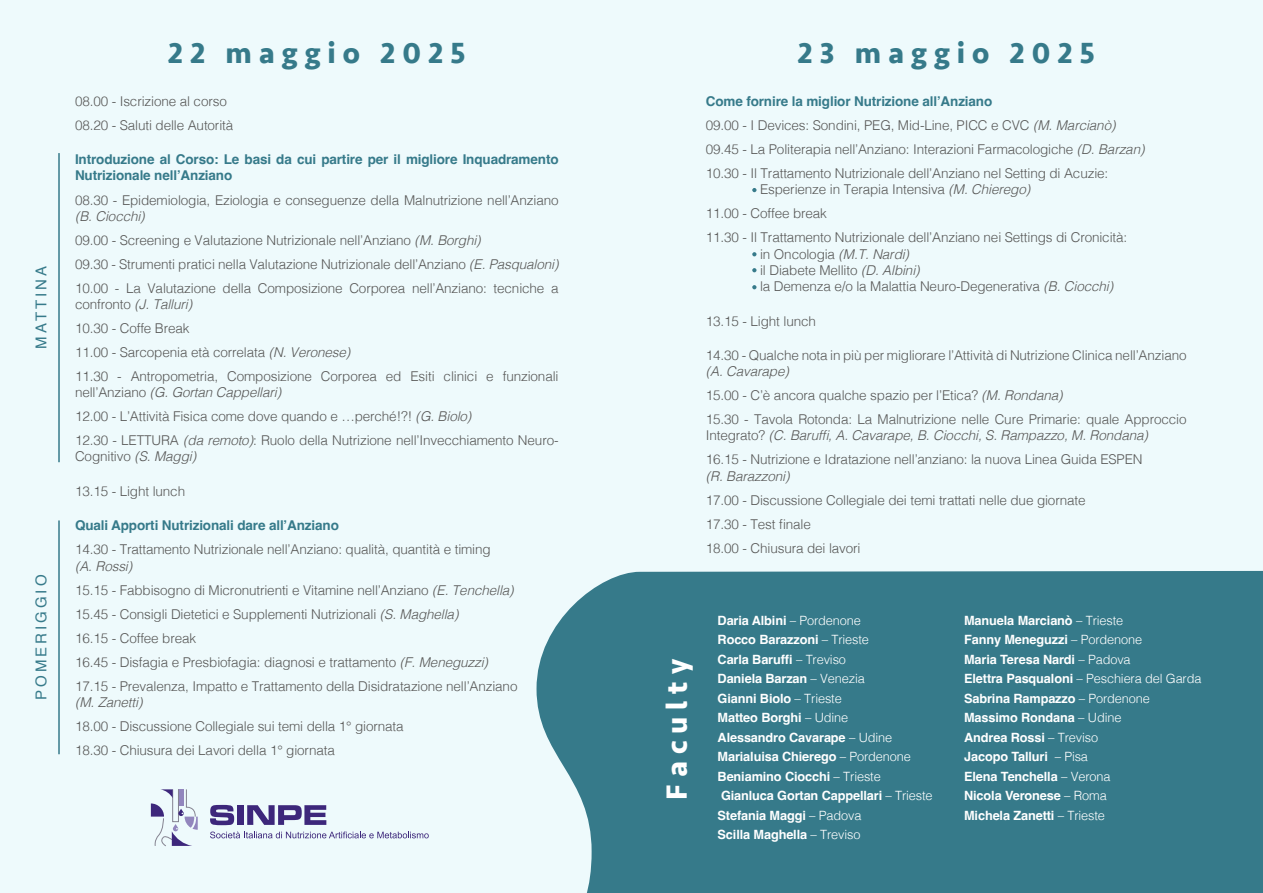
<style>
.page{position:relative;width:1263px;height:893px;background:#eefafc}
.page>*{position:absolute;margin:0;border:0;box-sizing:border-box;transform-origin:0 0}
.t1{font:700 30px "Seravek";letter-spacing:.23em;color:#367a8a}
.t2{font:700 30px "Seravek";letter-spacing:.23em;color:#fff}
.t3{font:15px "Helvetica";letter-spacing:.2em;color:#367a8a}
.t4{font:300 13.5px/24px "Helvetica";letter-spacing:-.01em;color:#575756}
.t5{font:700 13.5px/16.2px "Helvetica";letter-spacing:-.01em;color:#367a8a}
.t6{font:italic 300 13.5px "Helvetica";letter-spacing:-.01em;color:#575756}
.t7{font:700 12.75px/19.5px "Helvetica";letter-spacing:-.01em;color:#fff}
.s1{font-style:italic}
.s2{font-weight:700;color:#367a8a}
.s3{font-weight:300}
</style>
<div class="page">
<div style="left:536px;top:571px;width:727px;height:322px;background:#367a8a"></div>
<hr style="left:58px;top:153px;width:2px;height:309px;background:#367a8a">
<hr style="left:58px;top:520px;width:2px;height:234px;background:#367a8a">
<svg style="left:210px;top:805px;width:24px;height:20px"></svg>
<div style="left:237px;top:805px;width:7px;height:20px;background:#3d277b"></div>
<svg style="left:247px;top:805px;width:79px;height:20px"></svg>
<svg style="left:210px;top:831px;width:219px;height:7px"></svg>
<svg style="left:151px;top:789px;width:47px;height:57px"></svg>
<svg style="left:752px;top:188px;width:4px;height:4px"></svg>
<svg style="left:752px;top:252px;width:4px;height:4px"></svg>
<svg style="left:752px;top:268px;width:4px;height:4px"></svg>
<svg style="left:752px;top:285px;width:4px;height:4px"></svg>
<p class="t3" style="left:30px;top:349px;width:84px;rotate:-90deg">MATTINA</p>
<p class="t3" style="left:30px;top:700px;width:127px;rotate:-90deg">POMERIGGIO</p>
<h1 class="t1" style="left:168px;top:29px;width:299px">22 maggio 2025</h1>
<p class="t4" style="left:75px;top:88px;width:160px">08.00 - Iscrizione al corso<br>08.20 - Saluti delle Autorità</p>
<p class="t5" style="left:75px;top:153px;width:485px">Introduzione al Corso: Le basi da cui partire per il migliore Inquadramento<br>Nutrizionale nell’Anziano</p>
<p class="t4" style="left:75px;top:187px;width:485px">08.30 - Epidemiologia, Eziologia e conseguenze della Malnutrizione nell’Anziano</p>
<p class="t4" style="left:75px;top:203px;width:485px"><span class="s1">(B. Ciocchi)<br></span>09.00 - Screening e Valutazione Nutrizionale nell’Anziano <span class="s1">(M. Borghi)<br></span>09.30 - Strumenti pratici nella Valutazione Nutrizionale dell’Anziano <span class="s1">(E. Pasqualoni)<br></span>10.00 - La Valutazione della Composizione Corporea nell’Anziano: tecniche a</p>
<p class="t4" style="left:75px;top:291px;width:485px">confronto <span class="s1">(J. Talluri)<br></span>10.30 - Coffe Break<br>11.00 - Sarcopenia età correlata <span class="s1">(N. Veronese)<br></span>11.30 - Antropometria, Composizione Corporea ed Esiti clinici e funzionali</p>
<p class="t4" style="left:75px;top:379px;width:485px">nell’Anziano <span class="s1">(G. Gortan Cappellari)<br></span>12.00 - L’Attività Fisica come dove quando e …perché!?! <span class="s1">(G. Biolo)<br></span>12.30 - LETTURA <span class="s1">(da remoto)</span>: Ruolo della Nutrizione nell’Invecchiamento Neuro-</p>
<p class="t4" style="left:75px;top:444px;width:123px">Cognitivo <span class="s1">(S. Maggi)</span></p>
<p class="t4" style="left:75px;top:478px;width:112px">13.15 - Light lunch</p>
<p class="t5" style="left:75px;top:519px;width:265px">Quali Apporti Nutrizionali dare all’Anziano</p>
<p class="t4" style="left:75px;top:537px;width:417px">14.30 - Trattamento Nutrizionale nell’Anziano: qualità, quantità e timing</p>
<p class="t4" style="left:75px;top:553px;width:444px"><span class="s1">(A. Rossi)<br></span>15.15 - Fabbisogno di Micronutrienti e Vitamine nell’Anziano <span class="s1">(E. Tenchella)<br></span>15.45 - Consigli Dietetici e Supplementi Nutrizionali <span class="s1">(S. Maghella)<br></span>16.15 - Coffee break<br>16.45 - Disfagia e Presbiofagia: diagnosi e trattamento <span class="s1">(F. Meneguzzi)<br></span>17.15 - Prevalenza, Impatto e Trattamento della Disidratazione nell’Anziano</p>
<p class="t6" style="left:75px;top:690px;width:69px">(M. Zanetti)</p>
<p class="t4" style="left:75px;top:713px;width:330px">18.00 - Discussione Collegiale sui temi della 1° giornata<br>18.30 - Chiusura dei Lavori della 1° giornata</p>
<h1 class="t1" style="left:797px;top:29px;width:299px">23 maggio 2025</h1>
<p class="t4" style="left:706px;top:88px;width:440px"><span class="s2">Come fornire la miglior Nutrizione all’Anziano<br></span>09.00 - I Devices: Sondini, PEG, Mid-Line, PICC e CVC <span class="s1">(M. Marcianò)<br></span>09.45 - La Politerapia nell’Anziano: Interazioni Farmacologiche <span class="s1">(D. Barzan)<br></span>10.30 - Il Trattamento Nutrizionale dell’Anziano nel Setting di Acuzie:</p>
<p class="t4" style="left:706px;top:177px;width:423px;text-indent:54px">Esperienze in Terapia Intensiva <span class="s1">(M. Chierego)<br></span>11.00 - Coffee break<br>11.30 - Il Trattamento Nutrizionale dell’Anziano nei Settings di Cronicità:</p>
<p class="t4" style="left:760px;top:245px;width:355px;line-height:16.2px">in Oncologia <span class="s1">(M.T. Nardi)<br></span>il Diabete Mellito <span class="s1">(D. Albini)<br></span>la Demenza e/o la Malattia Neuro-Degenerativa <span class="s1">(B. Ciocchi)</span></p>
<p class="t4" style="left:706px;top:308px;width:112px">13.15 - Light lunch</p>
<p class="t4" style="left:706px;top:342px;width:482px">14.30 - Qualche nota in più per migliorare l’Attività di Nutrizione Clinica nell’Anziano</p>
<p class="t4" style="left:706px;top:358px;width:482px"><span class="s1">(A. Cavarape)<br></span>15.00 - C’è ancora qualche spazio per l’Etica? <span class="s1">(M. Rondana)<br></span>15.30 - Tavola Rotonda: La Malnutrizione nelle Cure Primarie: quale Approccio</p>
<p class="t4" style="left:706px;top:423px;width:444px">Integrato? <span class="s1">(C. Baruffi, A. Cavarape, B. Ciocchi, S. Rampazzo, M. Rondana)<br></span>16.15 - Nutrizione e Idratazione nell’anziano: la nuova Linea Guida ESPEN</p>
<p class="t6" style="left:706px;top:464px;width:85px">(R. Barazzoni)</p>
<p class="t4" style="left:706px;top:487px;width:381px">17.00 - Discussione Collegiale dei temi trattati nelle due giornate<br>17.30 - Test finale<br>18.00 - Chiusura dei lavori</p>
<h1 class="t2" style="left:653px;top:799px;width:142px;rotate:-90deg">Faculty</h1>
<p class="t7" style="left:718px;top:612px;width:217px">Daria Albini <span class="s3">– Pordenone<br></span>Rocco Barazzoni <span class="s3">– Trieste<br></span>Carla Baruffi <span class="s3">– Treviso<br></span>Daniela Barzan <span class="s3">– Venezia<br></span>Gianni Biolo <span class="s3">– Trieste<br></span>Matteo Borghi <span class="s3">– Udine<br></span>Alessandro Cavarape <span class="s3">– Udine<br></span>Marialuisa Chierego <span class="s3">– Pordenone<br></span>Beniamino Ciocchi <span class="s3">– Trieste<br></span>Gianluca Gortan Cappellari <span class="s3">– Trieste<br></span>Stefania Maggi <span class="s3">– Padova<br></span>Scilla Maghella <span class="s3">– Treviso</span></p>
<p class="t7" style="left:964px;top:612px;width:239px">Manuela Marcianò <span class="s3">– Trieste<br></span>Fanny Meneguzzi <span class="s3">– Pordenone<br></span>Maria Teresa Nardi <span class="s3">– Padova<br></span>Elettra Pasqualoni <span class="s3">– Peschiera del Garda<br></span>Sabrina Rampazzo <span class="s3">– Pordenone<br></span>Massimo Rondana <span class="s3">– Udine<br></span>Andrea Rossi <span class="s3">– Treviso<br></span>Jacopo Talluri <span class="s3">– Pisa<br></span>Elena Tenchella <span class="s3">– Verona<br></span>Nicola Veronese <span class="s3">– Roma<br></span>Michela Zanetti <span class="s3">– Trieste</span></p>
</div>
